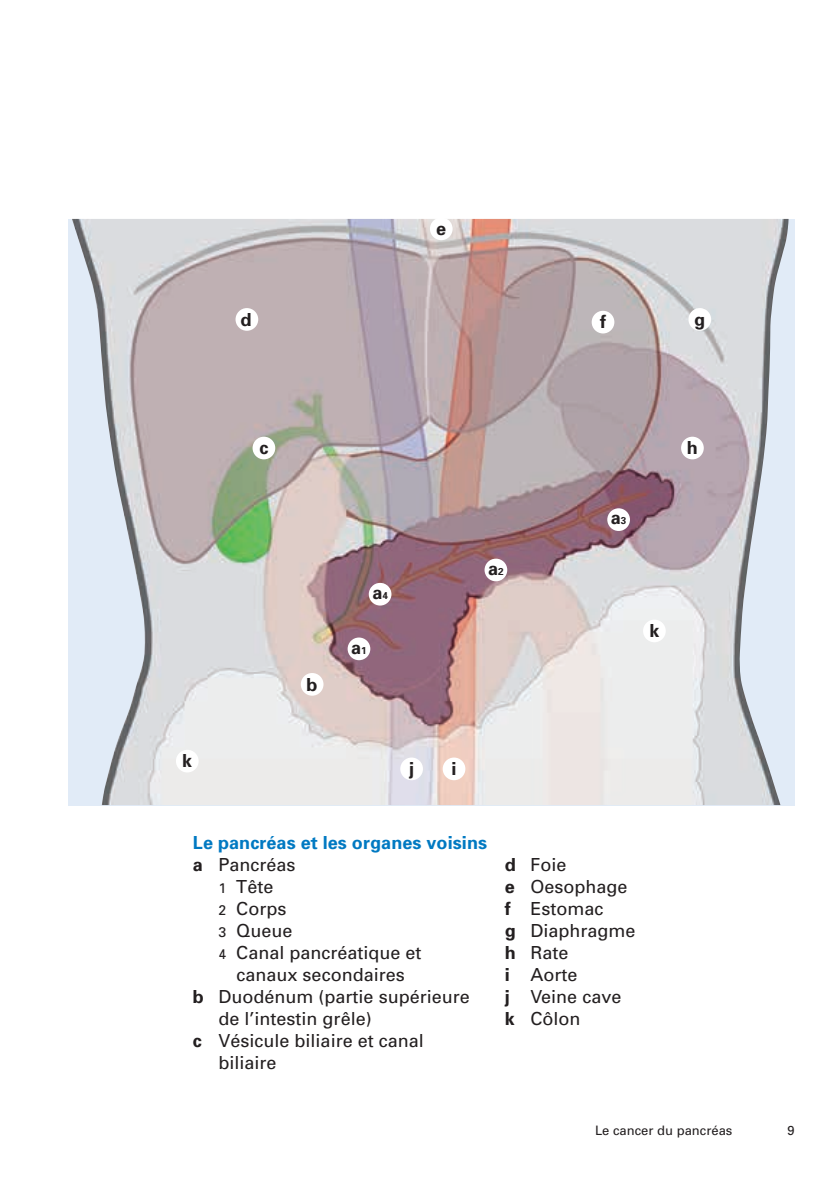
<style>
.page{position:relative;width:840px;height:1191px;background:#fff}
.page>*{position:absolute;margin:0;border:0;box-sizing:border-box;transform-origin:0 0}
.t1{font:18px/22px "Univers";color:#231f20}
.t2{font:700 18px "Univers";letter-spacing:.005em;color:#0079c2}
.t3{font:700 18px "Univers";color:#231f20}
.t4{font:13px "Univers";color:#231f20}
.s1{font-size:10px}
.s2{font-weight:700}
.s3{font-size:14px}
</style>
<div class="page">
<img style="left:72px;top:219px;width:716px;height:586px">
<div style="left:368px;top:583px;width:23px;height:22px;background:#fff;border-radius:50%"></div>
<div style="left:347px;top:637px;width:23px;height:23px;background:#fff;border-radius:50%"></div>
<div style="left:607px;top:508px;width:22px;height:23px;background:#fff;border-radius:50%"></div>
<div style="left:484px;top:558px;width:23px;height:23px;background:#fff;border-radius:50%"></div>
<div style="left:176px;top:750px;width:22px;height:22px;background:#fff;border-radius:50%"></div>
<div style="left:300px;top:673px;width:23px;height:22px;background:#fff;border-radius:50%"></div>
<div style="left:400px;top:757px;width:23px;height:23px;background:#fff;border-radius:50%"></div>
<div style="left:442px;top:757px;width:23px;height:23px;background:#fff;border-radius:50%"></div>
<div style="left:642px;top:619px;width:23px;height:23px;background:#fff;border-radius:50%"></div>
<div style="left:235px;top:308px;width:23px;height:23px;background:#fff;border-radius:50%"></div>
<div style="left:688px;top:308px;width:22px;height:23px;background:#fff;border-radius:50%"></div>
<div style="left:591px;top:311px;width:23px;height:22px;background:#fff;border-radius:50%"></div>
<div style="left:680px;top:437px;width:23px;height:22px;background:#fff;border-radius:50%"></div>
<div style="left:429px;top:217px;width:23px;height:23px;background:#fff;border-radius:50%"></div>
<div style="left:252px;top:437px;width:23px;height:22px;background:#fff;border-radius:50%"></div>
<p class="t3" style="left:436px;top:217px;width:12px">e</p>
<p class="t3" style="left:240px;top:308px;width:12px">d</p>
<p class="t3" style="left:599px;top:310px;width:7px">f</p>
<p class="t3" style="left:694px;top:308px;width:12px">g</p>
<p class="t3" style="left:259px;top:436px;width:10px">c</p>
<p class="t3" style="left:306px;top:672px;width:12px">b</p>
<p class="t3" style="left:372px;top:581px;width:17px">a<span class="s1">4</span></p>
<p class="t3" style="left:351px;top:635px;width:17px">a<span class="s1">1</span></p>
<p class="t3" style="left:488px;top:557px;width:17px">a<span class="s1">2</span></p>
<p class="t3" style="left:610px;top:506px;width:17px">a<span class="s1">3</span></p>
<p class="t3" style="left:649px;top:619px;width:12px">k</p>
<p class="t3" style="left:182px;top:749px;width:12px">k</p>
<p class="t3" style="left:409px;top:757px;width:7px">j</p>
<p class="t3" style="left:451px;top:757px;width:7px">i</p>
<p class="t2" style="left:193px;top:831px;width:295px">Le pancréas et les organes voisins</p>
<p class="t1" style="left:193px;top:853px;width:104px"><span class="s2">a</span> Pancréas</p>
<p class="t1" style="left:218px;top:875px;width:56px"><span class="s3">1</span> Tête</p>
<p class="t1" style="left:218px;top:897px;width:69px"><span class="s3">2</span> Corps</p>
<p class="t1" style="left:218px;top:919px;width:75px"><span class="s3">3</span> Queue</p>
<p class="t1" style="left:218px;top:941px;width:204px"><span class="s3">4</span> Canal pancréatique et</p>
<p class="t1" style="left:236px;top:963px;width:170px">canaux secondaires</p>
<p class="t1" style="left:193px;top:985px;width:278px"><span class="s2">b</span> Duodénum (partie supérieure</p>
<p class="t1" style="left:218px;top:1007px;width:155px">de l’intestin grêle)</p>
<p class="t1" style="left:193px;top:1029px;width:232px"><span class="s2">c</span> Vésicule biliaire et canal</p>
<p class="t1" style="left:218px;top:1051px;width:60px">biliaire</p>
<p class="t1" style="left:504px;top:853px;width:132px"><span class="s2">d</span> Foie<br><span class="s2">e</span> Oesophage <span class="s2">f</span> Estomac<br><span class="s2">g</span> Diaphragme <span class="s2">h</span> Rate<br><span class="s2">i</span> Aorte<br><span class="s2">j</span> Veine cave <span class="s2">k</span> Côlon</p>
<p class="t3" style="left:686px;top:436px;width:12px">h</p>
<p class="t4" style="left:594px;top:1122px;width:139px">Le cancer du pancréas</p>
<p class="t4" style="left:786px;top:1122px;width:9px">9</p>
</div>
